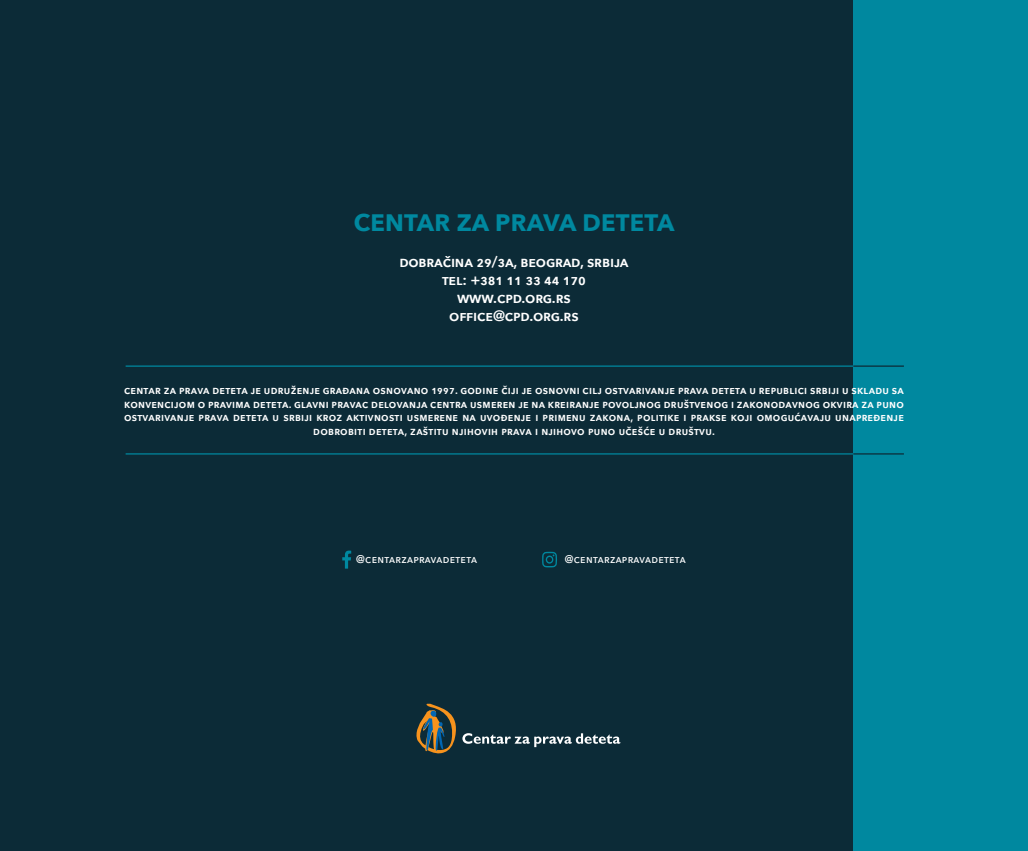
<style>
.page{position:relative;width:1028px;height:851px;background:#fff}
.page>*{position:absolute;margin:0;border:0;box-sizing:border-box;transform-origin:0 0}
.t1{font:700 23.75px "Avenir Next";letter-spacing:.01em;color:#00889f}
.t2{font:600 15px/18px "Avenir Next";letter-spacing:-.01em;color:#fff;text-align:center}
.t3{font:600 11.25px/13.5px "Avenir Next";letter-spacing:.025em;color:#fff;text-align:center}
.t4{font:500 11.12px "Avenir Next";letter-spacing:.025em;color:#fff}
</style>
<div class="page">
<div style="left:0;top:0;width:853px;height:850px;background:#0c2b37"></div>
<div style="left:853px;top:0;width:175px;height:850px;background:#00889f"></div>
<svg style="left:416px;top:703px;width:204px;height:51px"></svg>
<hr style="left:126px;top:365px;width:727px;height:1px;background:#00889f">
<hr style="left:853px;top:365px;width:51px;height:1px;background:#0c2b37">
<hr style="left:126px;top:453px;width:727px;height:1px;background:#00889f">
<hr style="left:853px;top:453px;width:51px;height:1px;background:#0c2b37">
<svg style="left:542px;top:551px;width:15px;height:16px"></svg>
<svg style="left:342px;top:550px;width:9px;height:18px"></svg>
<h1 class="t1" style="left:354px;top:202px;width:322px">CENTAR ZA PRAVA DETETA</h1>
<h2 class="t2" style="left:399px;top:252px;width:231px">dobračina 29/3a, beograd, srbija tel: +381 11 33 44 170 www.cpd.org.rs office@cpd.org.rs</h2>
<p class="t3" style="left:124px;top:383px;width:781px">centar za prava deteta je udruženje građana osnovano 1997. godine čiji je osnovni cilj ostvarivanje prava deteta u republici srbiji u skladu sa konvencijom o pravima deteta. glavni pravac delovanja centra usmeren je na kreiranje povoljnog društvenog i zakonodavnog okvira za puno ostvarivanje prava deteta u srbiji kroz aktivnosti usmerene na uvođenje i primenu zakona, politike i prakse koji omogućavaju unapređenje dobrobiti deteta, zaštitu njihovih prava i njihovo puno učešće u društvu.</p>
<p class="t4" style="left:356px;top:549px;width:122px">@centarzapravadeteta</p>
<p class="t4" style="left:565px;top:549px;width:122px">@centarzapravadeteta</p>
</div>
